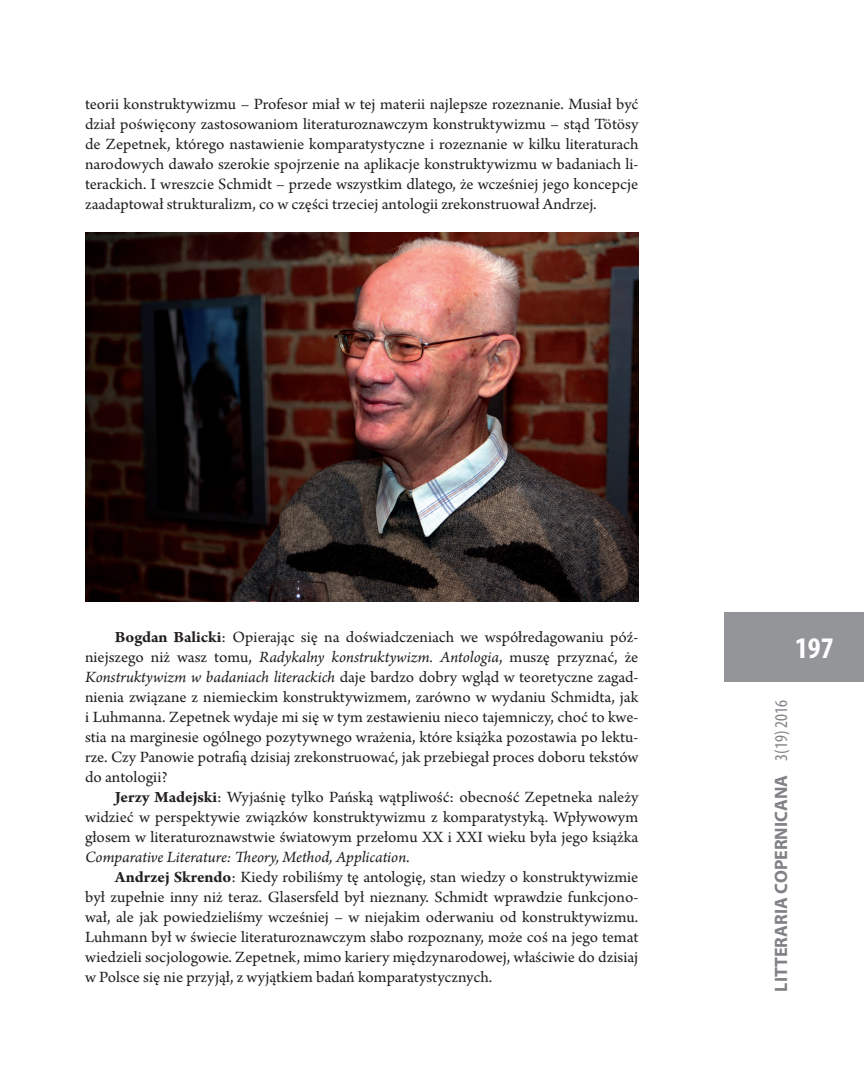
<style>
.page{position:relative;width:864px;height:1089px;background:#fff}
.page>*{position:absolute;margin:0;border:0;box-sizing:border-box;transform-origin:0 0}
.t1{font:700 condensed 30px "Myriad Pro";color:#fff}
.t2{font:700 18px "Myriad Pro";color:#808285}
.t3{font:16.5px/20.1px "Arno Pro";color:#231f20;text-align:justify}
.s1{font-weight:700}
.s2{font-style:italic}
.s3{font-weight:400;font-stretch:condensed}
</style>
<div class="page">
<div style="left:724px;top:612px;width:139px;height:69px;background:#939598"></div>
<img style="left:85px;top:232px;width:553px;height:369px">
<p class="t3" style="left:85px;top:95px;width:554px">teorii konstruktywizmu – Profesor miał w tej materii najlepsze rozeznanie. Musiał być dział poświęcony zastosowaniom literaturoznawczym konstruktywizmu – stąd Tötösy de Zepetnek, którego nastawienie komparatystyczne i rozeznanie w kilku literaturach narodowych dawało szerokie spojrzenie na aplikacje konstruktywizmu w badaniach li&shy;terackich. I wreszcie Schmidt – przede wszystkim dlatego, że wcześniej jego koncepcje zaadaptował strukturalizm, co w części trzeciej antologii zrekonstruował Andrzej.</p>
<p class="t3" style="left:85px;top:627px;width:554px;text-indent:30px"><span class="s1">Bogdan Balicki</span>: Opierając się na doświadczeniach we współredagowaniu póź&shy;niejszego niż wasz tomu, <span class="s2">Radykalny konstruktywizm. Antologia</span>, muszę przyznać, że <span class="s2">Konstruktywizm w badaniach literackich</span> daje bardzo dobry wgląd w teoretyczne zagad&shy;nienia związane z niemieckim konstruktywizmem, zarówno w wydaniu Schmidta, jak i Luhmanna. Zepetnek wydaje mi się w tym zestawieniu nieco tajemniczy, choć to kwe&shy;stia na marginesie ogólnego pozytywnego wrażenia, które książka pozostawia po lektu&shy;rze. Czy Panowie potrafią dzisiaj zrekonstruować, jak przebiegał proces doboru tekstów do antologii?</p>
<p class="t3" style="left:85px;top:787px;width:554px;text-indent:30px"><span class="s1">Jerzy Madejski</span>: Wyjaśnię tylko Pańską wątpliwość: obecność Zepetneka należy widzieć w perspektywie związków konstruktywizmu z komparatystyką. Wpływowym głosem w literaturoznawstwie światowym przełomu XX i XXI wieku była jego książka <span class="s2">Comparative Literature: Theory, Method, Application</span>.</p>
<p class="t3" style="left:85px;top:868px;width:554px;text-indent:30px"><span class="s1">Andrzej Skrendo</span>: Kiedy robiliśmy tę antologię, stan wiedzy o konstruktywizmie był zupełnie inny niż teraz. Glasersfeld był nieznany. Schmidt wprawdzie funkcjono&shy;wał, ale jak powiedzieliśmy wcześniej – w niejakim oderwaniu od konstruktywizmu.<br>Luhmann był w świecie literaturoznawczym słabo rozpoznany, może coś na jego temat wiedzieli socjologowie. Zepetnek, mimo kariery międzynarodowej, właściwie do dzisiaj w Polsce się nie przyjął, z wyjątkiem badań komparatystycznych.</p>
<h1 class="t1" style="left:794px;top:629px;width:40px">197</h1>
<p class="t2" style="left:768px;top:991px;width:293px;rotate:-90deg">LITTERARIA COPERNICANA <span class="s3">3(19) 2016</span></p>
</div>
